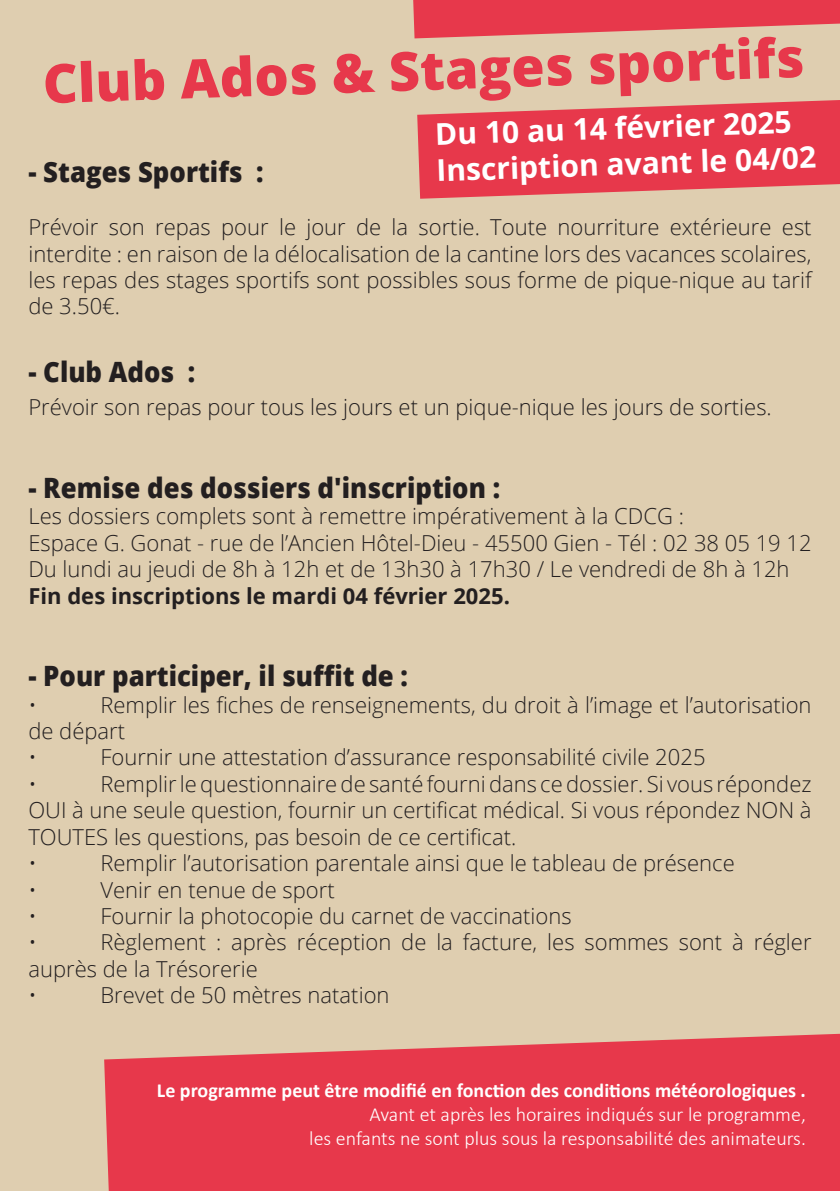
<style>
.page{position:relative;width:840px;height:1191px;background:#fff}
.page>*{position:absolute;margin:0;border:0;box-sizing:border-box;transform-origin:0 0}
.t1{font:800 54px "Open Sans";color:#e7384b}
.t2{font:700 30px "Open Sans";color:#fff}
.t3{font:800 28px "Open Sans";color:#231f20;scale:.92 1}
.t4{font:300 22px/26.4px "Open Sans";color:#231f20;text-align:justify}
.t5{font:700 22px "Open Sans";color:#231f20}
.t6{font:300 20px "Calibri";color:#fff}
.t7{font:700 20px "Calibri";color:#fff}
</style>
<div class="page">
<div style="left:0;top:0;width:839px;height:1191px;background:#dfceb0"></div>
<svg style="left:413px;top:0;width:426px;height:199px;background:#e64554"></svg>
<svg style="left:104px;top:1033px;width:735px;height:158px;background:#e64553"></svg>
<svg style="left:413px;top:24px;width:426px;height:105px"></svg>
<p class="t1" style="left:41px;top:43px;width:763px;rotate:-2deg">Club Ados &amp; Stages sportifs</p>
<p class="t2" style="left:434px;top:113px;width:358px;rotate:-2deg">Du 10 au 14 février 2025</p>
<p class="t2" style="left:435px;top:149px;width:381px;rotate:-2deg">Inscription avant le 04/02</p>
<p class="t3" style="left:28px;top:151px;width:257px">- Stages Sportifs :</p>
<p class="t4" style="left:28px;top:213px;width:784px">Prévoir son repas pour le jour de la sortie. Toute nourriture extérieure est interdite : en raison de la délocalisation de la cantine lors des vacances scolaires, les repas des stages sportifs sont possibles sous forme de pique-nique au tarif de 3.50€.</p>
<p class="t3" style="left:28px;top:350px;width:183px">- Club Ados :</p>
<p class="t4" style="left:28px;top:393px;width:744px">Prévoir son repas pour tous les jours et un pique-nique les jours de sorties.</p>
<p class="t3" style="left:28px;top:466px;width:514px">- Remise des dossiers d'inscription :</p>
<p class="t4" style="left:28px;top:502px;width:656px">Les dossiers complets sont à remettre impérativement à la CDCG :</p>
<p class="t4" style="left:28px;top:529px;width:784px">Espace G. Gonat - rue de l’Ancien Hôtel-Dieu - 45500 Gien - Tél : 02 38 05 19 12</p>
<p class="t4" style="left:28px;top:555px;width:762px">Du lundi au jeudi de 8h à 12h et de 13h30 à 17h30 / Le vendredi de 8h à 12h</p>
<p class="t5" style="left:28px;top:580px;width:483px">Fin des inscriptions le mardi 04 février 2025.</p>
<p class="t3" style="left:28px;top:655px;width:414px">- Pour participer, il suffit de :</p>
<p class="t4" style="left:28px;top:691px;width:10px">•</p>
<p class="t4" style="left:28px;top:691px;width:784px;text-indent:72px">Remplir les fiches de renseignements, du droit à l’image et l’autorisation de départ</p>
<p class="t4" style="left:28px;top:743px;width:10px">•</p>
<p class="t4" style="left:100px;top:743px;width:606px">Fournir une attestation d’assurance responsabilité civile 2025</p>
<p class="t4" style="left:28px;top:770px;width:10px">•</p>
<p class="t4" style="left:28px;top:770px;width:784px;text-indent:72px">Remplir le questionnaire de santé fourni dans ce dossier. Si vous répondez OUI à une seule question, fournir un certificat médical. Si vous répondez NON à TOUTES les questions, pas besoin de ce certificat.</p>
<p class="t4" style="left:28px;top:849px;width:10px">•</p>
<p class="t4" style="left:100px;top:849px;width:635px">Remplir l’autorisation parentale ainsi que le tableau de présence</p>
<p class="t4" style="left:28px;top:875px;width:10px">•</p>
<p class="t4" style="left:100px;top:875px;width:236px">Venir en tenue de sport</p>
<p class="t4" style="left:28px;top:902px;width:10px">•</p>
<p class="t4" style="left:100px;top:902px;width:472px">Fournir la photocopie du carnet de vaccinations</p>
<p class="t4" style="left:28px;top:928px;width:10px">•</p>
<p class="t4" style="left:28px;top:928px;width:784px;text-indent:72px">Règlement : après réception de la facture, les sommes sont à régler auprès de la Trésorerie</p>
<p class="t4" style="left:28px;top:981px;width:10px">•</p>
<p class="t4" style="left:100px;top:981px;width:290px">Brevet de 50 mètres natation</p>
<p class="t7" style="left:157px;top:1075px;width:650px">Le programme peut être modifié en fonction des conditions météorologiques .</p>
<p class="t6" style="left:369px;top:1101px;width:437px">Avant et après les horaires indiqués sur le programme,</p>
<p class="t6" style="left:309px;top:1125px;width:498px">les enfants ne sont plus sous la responsabilité des animateurs.</p>
</div>
